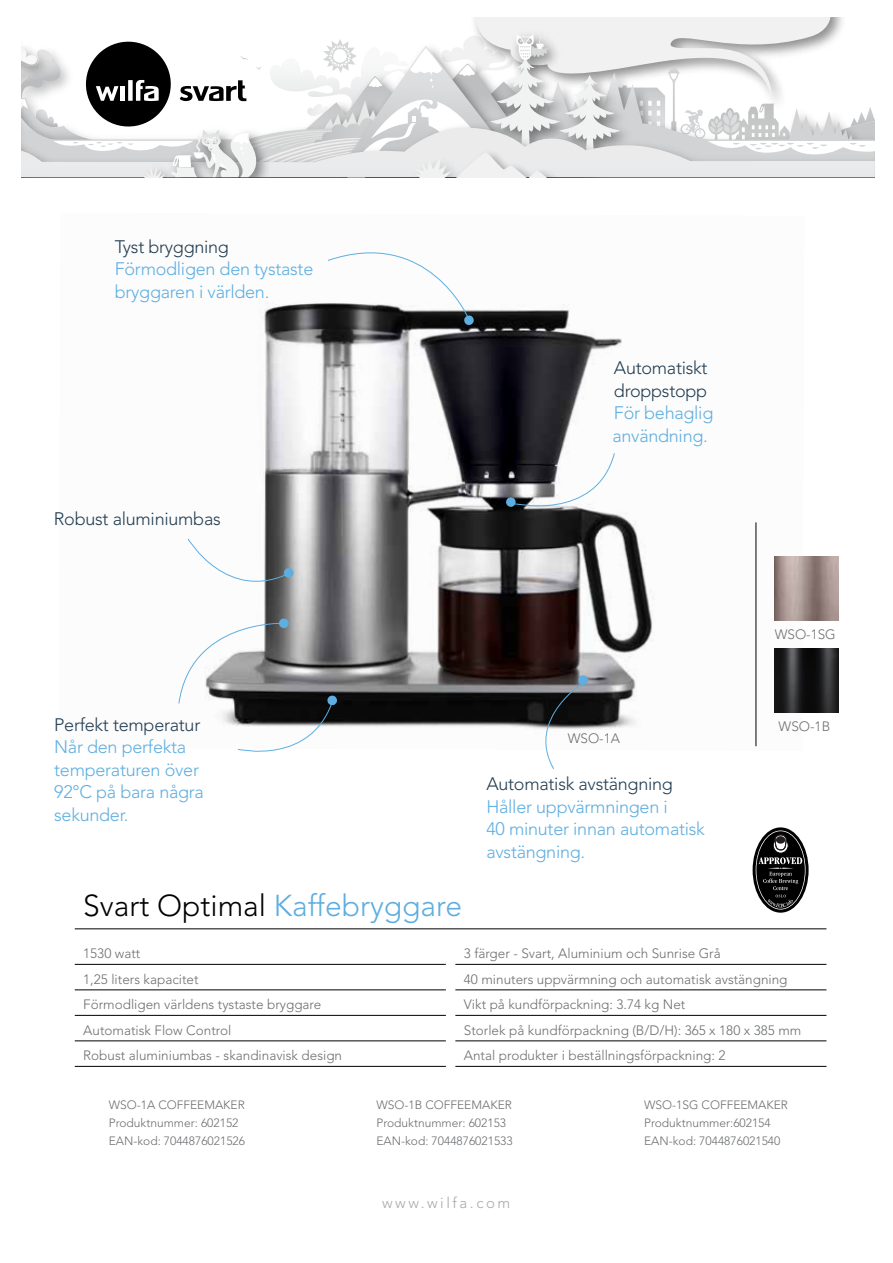
<style>
.page{position:relative;width:893px;height:1263px;background:#fff}
.page>*{position:absolute;margin:0;border:0;box-sizing:border-box;transform-origin:0 0}
.t1{font:300 30px "Avenir LT Std";color:#5eaee0}
.t2{font:300 18px/22.5px "Avenir LT Std";letter-spacing:-.015em;color:#5eaee0}
.t3{font:300 18px/22.5px "Avenir LT Std";letter-spacing:-.015em;color:#233d51}
.t4{font:300 15px "Avenir LT Std";letter-spacing:.17em;color:#a5a9ac}
.t5{font:300 13.5px/25.5px "Avenir LT Std";color:#6b6e71}
.t6{font:300 12px/18px "Avenir LT Std";color:#6b6e71}
.s1{color:#000}
</style>
<div class="page">
<img style="left:263px;top:303px;width:541px;height:444px">
<hr style="left:75px;top:928px;width:751px;height:1px;background:#000">
<hr style="left:75px;top:964px;width:371px;height:1px;background:#000">
<hr style="left:75px;top:989px;width:371px;height:1px;background:#000">
<hr style="left:75px;top:1015px;width:371px;height:1px;background:#000">
<hr style="left:75px;top:1040px;width:371px;height:1px;background:#000">
<hr style="left:75px;top:1066px;width:371px;height:1px;background:#000">
<hr style="left:455px;top:964px;width:371px;height:1px;background:#000">
<hr style="left:455px;top:989px;width:371px;height:1px;background:#000">
<hr style="left:455px;top:1015px;width:371px;height:1px;background:#000">
<hr style="left:455px;top:1040px;width:371px;height:1px;background:#000">
<hr style="left:455px;top:1066px;width:371px;height:1px;background:#000">
<svg style="left:21px;top:177px;width:854px;height:1px"></svg>
<svg style="left:21px;top:17px;width:854px;height:160px"></svg>
<svg style="left:753px;top:827px;width:56px;height:86px"></svg>
<div style="left:756px;top:831px;width:49px;height:78px;background:#000;border-radius:50%"></div>
<div style="left:773px;top:838px;width:15px;height:15px;border:1px solid #000;border-radius:50%"></div>
<svg style="left:775px;top:835px;width:11px;height:15px"></svg>
<div style="left:776px;top:836px;width:9px;height:8px;background:#231f20;border-radius:50%"></div>
<svg style="left:758px;top:857px;width:44px;height:51px"></svg>
<img style="left:775px;top:556px;width:63px;height:64px">
<img style="left:775px;top:648px;width:63px;height:64px">
<hr style="left:756px;top:522px;width:1px;height:224px;background:#000">
<svg style="left:505px;top:452px;width:110px;height:71px"></svg>
<svg style="left:327px;top:252px;width:147px;height:74px"></svg>
<svg style="left:178px;top:618px;width:160px;height:134px"></svg>
<svg style="left:525px;top:675px;width:63px;height:94px"></svg>
<svg style="left:187px;top:538px;width:107px;height:67px"></svg>
<h2 class="t3" style="left:115px;top:235px;width:116px">Tyst bryggning</h2>
<h2 class="t2" style="left:115px;top:258px;width:200px">Förmodligen den tystaste bryggaren i världen.</h2>
<h2 class="t3" style="left:54px;top:507px;width:168px">Robust aluminiumbas</h2>
<h2 class="t3" style="left:54px;top:713px;width:148px">Perfekt temperatur</h2>
<h2 class="t2" style="left:54px;top:736px;width:151px">Når den perfekta temperaturen över<br>92°C på bara några sekunder.</h2>
<h2 class="t3" style="left:614px;top:357px;width:95px">Automatiskt droppstopp</h2>
<h2 class="t2" style="left:612px;top:402px;width:102px">För behaglig användning.</h2>
<p class="t5" style="left:568px;top:726px;width:54px">WSO-1A</p>
<h2 class="t3" style="left:486px;top:773px;width:188px">Automatisk avstängning</h2>
<h2 class="t2" style="left:486px;top:795px;width:220px">Håller uppvärmningen i<br>40 minuter innan automatisk avstängning.</h2>
<p class="t5" style="left:775px;top:622px;width:63px">WSO-1SG</p>
<p class="t5" style="left:779px;top:713px;width:53px">WSO-1B</p>
<h1 class="t1" style="left:83px;top:888px;width:380px"><span class="s1">Svart Optimal</span> Kaffebryggare</h1>
<p class="t5" style="left:83px;top:941px;width:260px">1530 watt<br>1,25 liters kapacitet<br>Förmodligen världens tystaste bryggare<br>Automatisk Flow Control<br>Robust aluminiumbas - skandinavisk design</p>
<p class="t5" style="left:464px;top:941px;width:339px">3 färger - Svart, Aluminium och Sunrise Grå<br>40 minuters uppvärmning och automatisk avstängning Vikt på kundförpackning: 3.74 kg Net<br>Storlek på kundförpackning (B/D/H): 365 x 180 x 385 mm Antal produkter i beställningsförpackning: 2</p>
<p class="t6" style="left:109px;top:1095px;width:138px">WSO-1A COFFEEMAKER<br>Produktnummer: 602152<br>EAN-kod: 7044876021526</p>
<p class="t6" style="left:376px;top:1095px;width:138px">WSO-1B COFFEEMAKER<br>Produktnummer: 602153<br>EAN-kod: 7044876021533</p>
<p class="t6" style="left:644px;top:1095px;width:145px">WSO-1SG COFFEEMAKER<br>Produktnummer:602154<br>EAN-kod: 7044876021540</p>
<p class="t4" style="left:382px;top:1194px;width:130px">www.wilfa.com</p>
</div>
